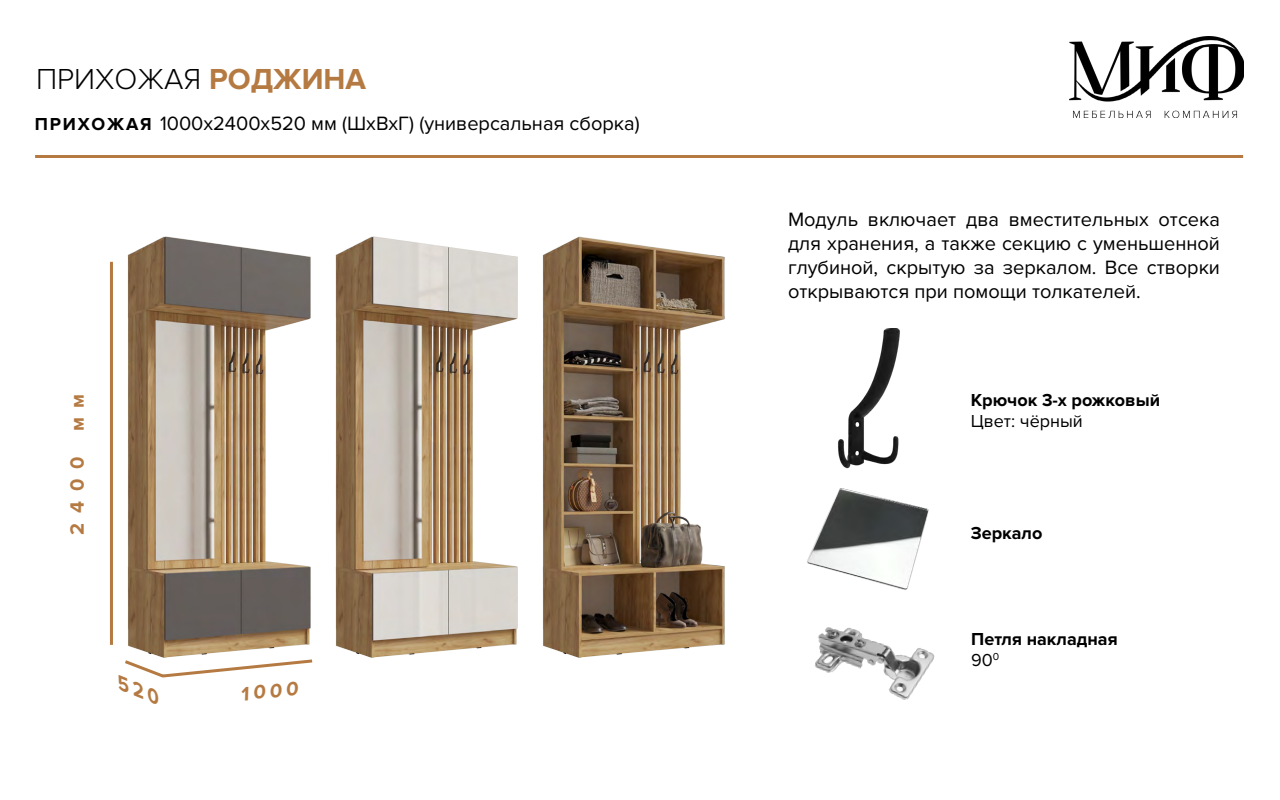
<style>
.page{position:relative;width:1280px;height:800px;background:#fff}
.page>*{position:absolute;margin:0;border:0;box-sizing:border-box;transform-origin:0 0}
.t1{font:300 30px "Proxima Nova";color:#000}
.t2{font:20px/24px "Proxima Nova";color:#000;text-align:justify}
.t3{font:700 20px "Proxima Nova";color:#b57a42}
.t4{font:700 18px/21.6px "Proxima Nova";color:#000}
.t5{font:18px "Proxima Nova";color:#000}
.s1{font-weight:700;color:#b57a42}
.s2{font-weight:700;font-size:18px}
.s3{font-weight:400}
</style>
<div class="page">
<img style="left:1069px;top:36px;width:175px;height:81px">
<img style="left:127px;top:236px;width:598px;height:422px">
<hr style="left:110px;top:262px;width:3px;height:383px;background:#b57a42">
<hr style="left:35px;top:155px;width:1208px;height:3px;background:#b57a42">
<img style="left:814px;top:627px;width:121px;height:73px">
<img style="left:838px;top:328px;width:62px;height:141px">
<img style="left:807px;top:488px;width:122px;height:102px">
<svg style="left:125px;top:659px;width:188px;height:19px"></svg>
<h1 class="t1" style="left:36px;top:61px;width:332px">ПРИХОЖАЯ <span class="s1">РОДЖИНА</span></h1>
<p class="t2" style="left:35px;top:111px;width:606px"><span class="s2">ПРИХОЖАЯ</span> 1000х2400х520 мм (ШхВхГ) (универсальная сборка)</p>
<p class="t3" style="left:66px;top:431px;width:39px;rotate:-90deg">м м</p>
<p class="t3" style="left:66px;top:535px;width:80px;rotate:-90deg">2400</p>
<p class="t3" style="left:239px;top:683px;width:59px;rotate:-6deg">1000</p>
<p class="t2" style="left:788px;top:207px;width:434px">Модуль включает два вместительных отсека для хранения, а также секцию с уменьшенной глубиной, скрытую за зеркалом. Все створки открываются при помощи толкателей.</p>
<p class="t4" style="left:971px;top:389px;width:191px">Крючок 3-х рожковый</p>
<p class="t5" style="left:971px;top:411px;width:113px">Цвет: чёрный</p>
<p class="t4" style="left:971px;top:523px;width:73px">Зеркало</p>
<p class="t4" style="left:971px;top:628px;width:148px">Петля накладная<br><span class="s3">90</span><sup>0</sup></p>
</div>
